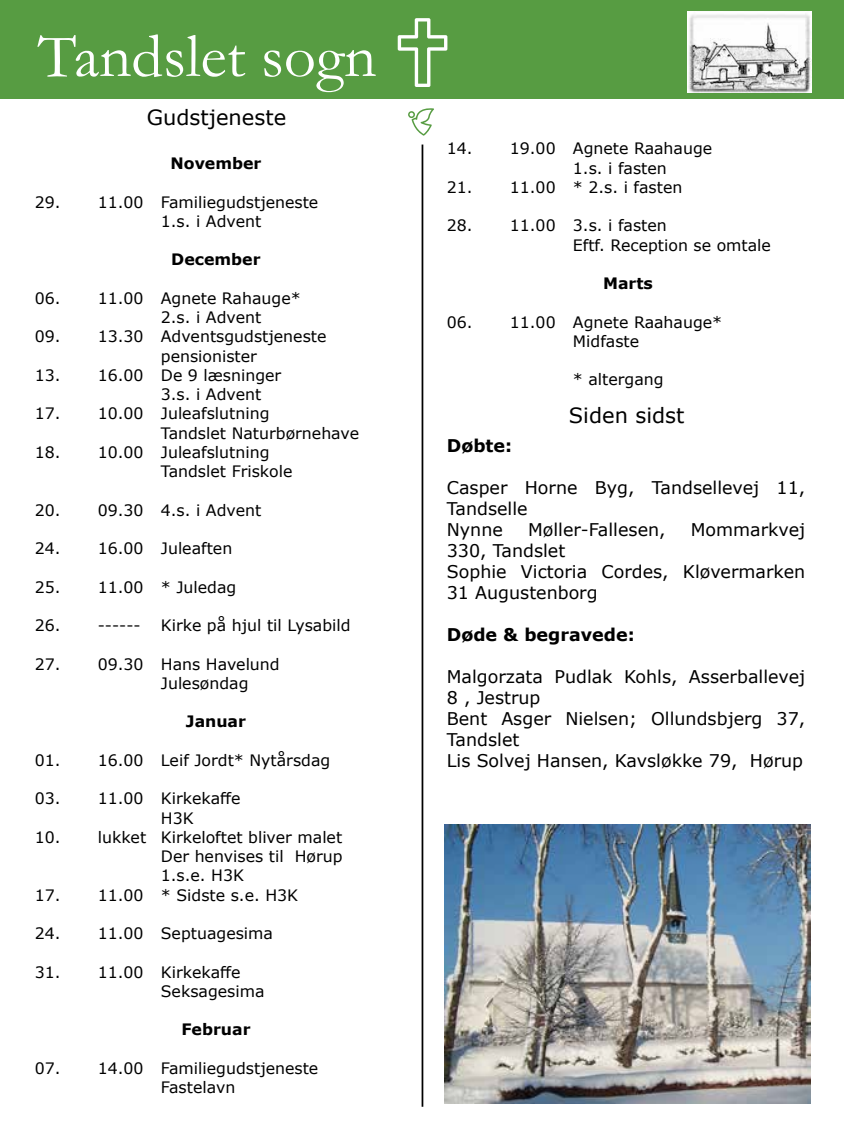
<style>
.page{position:relative;width:844px;height:1141px;background:#fff}
.page>*{position:absolute;margin:0;border:0;box-sizing:border-box;transform-origin:0 0}
.t1{font:63px "Garamond";color:#fff}
.t2{font:21px "Verdana";color:#000}
.t3{font:17.5px/21px "Verdana";color:#000}
.t4{font:700 17.5px "Verdana";color:#000}
.t5{font:15.75px/19.2px "Verdana";color:#000}
.t6{font:700 15.75px "Verdana";color:#000}
</style>
<div class="page">
<div style="left:0;top:0;width:843px;height:98px;background:#579c42"></div>
<img style="left:687px;top:11px;width:123px;height:82px">
<svg style="left:408px;top:108px;width:26px;height:28px"></svg>
<hr style="left:421px;top:145px;width:2px;height:962px;background:#000">
<svg style="left:397px;top:18px;width:50px;height:68px"></svg>
<img style="left:444px;top:824px;width:366px;height:280px">
<h1 class="t1" style="left:38px;top:14px;width:340px">Tandslet sogn</h1>
<h2 class="t2" style="left:147px;top:103px;width:141px">Gudstjeneste</h2>
<p class="t6" style="left:170px;top:152px;width:92px">November</p>
<p class="t5" style="left:161px;top:192px;width:159px;text-indent:-126px">29. 11.00 Familiegudstjeneste<br>1.s. i Advent</p>
<p class="t6" style="left:171px;top:249px;width:91px">December</p>
<p class="t5" style="left:161px;top:288px;width:141px;text-indent:-126px">06. 11.00 Agnete Rahauge*<br>2.s. i Advent</p>
<p class="t5" style="left:161px;top:327px;width:167px;text-indent:-126px">09. 13.30 Adventsgudstjeneste pensionister</p>
<p class="t5" style="left:161px;top:365px;width:122px;text-indent:-126px">13. 16.00 De 9 læsninger<br>3.s. i Advent</p>
<p class="t5" style="left:161px;top:404px;width:200px;text-indent:-126px">17. 10.00 Juleafslutning<br>Tandslet Naturbørnehave</p>
<p class="t5" style="left:161px;top:442px;width:133px;text-indent:-126px">18. 10.00 Juleafslutning<br>Tandslet Friskole</p>
<p class="t5" style="left:35px;top:500px;width:228px">20. 09.30 4.s. i Advent</p>
<p class="t5" style="left:35px;top:539px;width:199px">24. 16.00 Juleaften</p>
<p class="t5" style="left:35px;top:577px;width:203px">25. 11.00 * Juledag</p>
<p class="t5" style="left:35px;top:616px;width:107px">26. ------</p>
<p class="t5" style="left:161px;top:616px;width:191px">Kirke på hjul til Lysabild</p>
<p class="t5" style="left:161px;top:654px;width:120px;text-indent:-126px">27. 09.30 Hans Havelund<br>Julesøndag</p>
<p class="t6" style="left:186px;top:710px;width:62px">Januar</p>
<p class="t5" style="left:35px;top:750px;width:297px">01. 16.00 Leif Jordt* Nytårsdag</p>
<p class="t5" style="left:161px;top:789px;width:81px;text-indent:-126px">03. 11.00 Kirkekaffe<br>H3K</p>
<p class="t5" style="left:161px;top:827px;width:183px;text-align:justify;text-indent:-126px">10. lukket Kirkeloftet bliver malet Der henvises til Hørup 1.s.e. H3K</p>
<p class="t5" style="left:35px;top:885px;width:265px">17. 11.00 * Sidste s.e. H3K</p>
<p class="t5" style="left:35px;top:924px;width:240px">24. 11.00 Septuagesima</p>
<p class="t5" style="left:161px;top:962px;width:105px;text-indent:-126px">31. 11.00 Kirkekaffe<br>Seksagesima</p>
<p class="t6" style="left:181px;top:1018px;width:71px">Februar</p>
<p class="t5" style="left:161px;top:1058px;width:159px;text-indent:-126px">07. 14.00 Familiegudstjeneste<br>Fastelavn</p>
<p class="t5" style="left:572px;top:139px;width:141px;text-indent:-126px">14. 19.00 Agnete Raahauge<br>1.s. i fasten</p>
<p class="t5" style="left:446px;top:177px;width:237px">21. 11.00 * 2.s. i fasten</p>
<p class="t5" style="left:572px;top:216px;width:199px;text-indent:-126px">28. 11.00 3.s. i fasten<br>Eftf. Reception se omtale</p>
<p class="t6" style="left:603px;top:272px;width:51px">Marts</p>
<p class="t5" style="left:572px;top:312px;width:151px;text-indent:-126px">06. 11.00 Agnete Raahauge*<br>Midfaste</p>
<p class="t5" style="left:572px;top:370px;width:92px">* altergang</p>
<h2 class="t2" style="left:568px;top:401px;width:117px">Siden sidst</h2>
<p class="t4" style="left:446px;top:434px;width:67px">Døbte:</p>
<p class="t3" style="left:446px;top:477px;width:360px">Casper Horne Byg, Tandsellevej 11,<br>Tandselle<br>Nynne</p>
<p class="t3" style="left:528px;top:519px;width:139px">Møller-Fallesen,</p>
<p class="t3" style="left:690px;top:519px;width:116px">Mommarkvej</p>
<p class="t3" style="left:446px;top:540px;width:360px">330, Tandslet<br>Sophie Victoria Cordes, Kløvermarken<br>31 Augustenborg</p>
<p class="t4" style="left:446px;top:623px;width:189px">Døde &amp; begravede:</p>
<p class="t3" style="left:446px;top:666px;width:360px">Malgorzata Pudlak Kohls, Asserballevej<br>8 , Jestrup<br>Bent Asger Nielsen; Ollundsbjerg 37,<br>Tandslet<br>Lis Solvej Hansen, Kavsløkke 79, Hørup</p>
</div>
